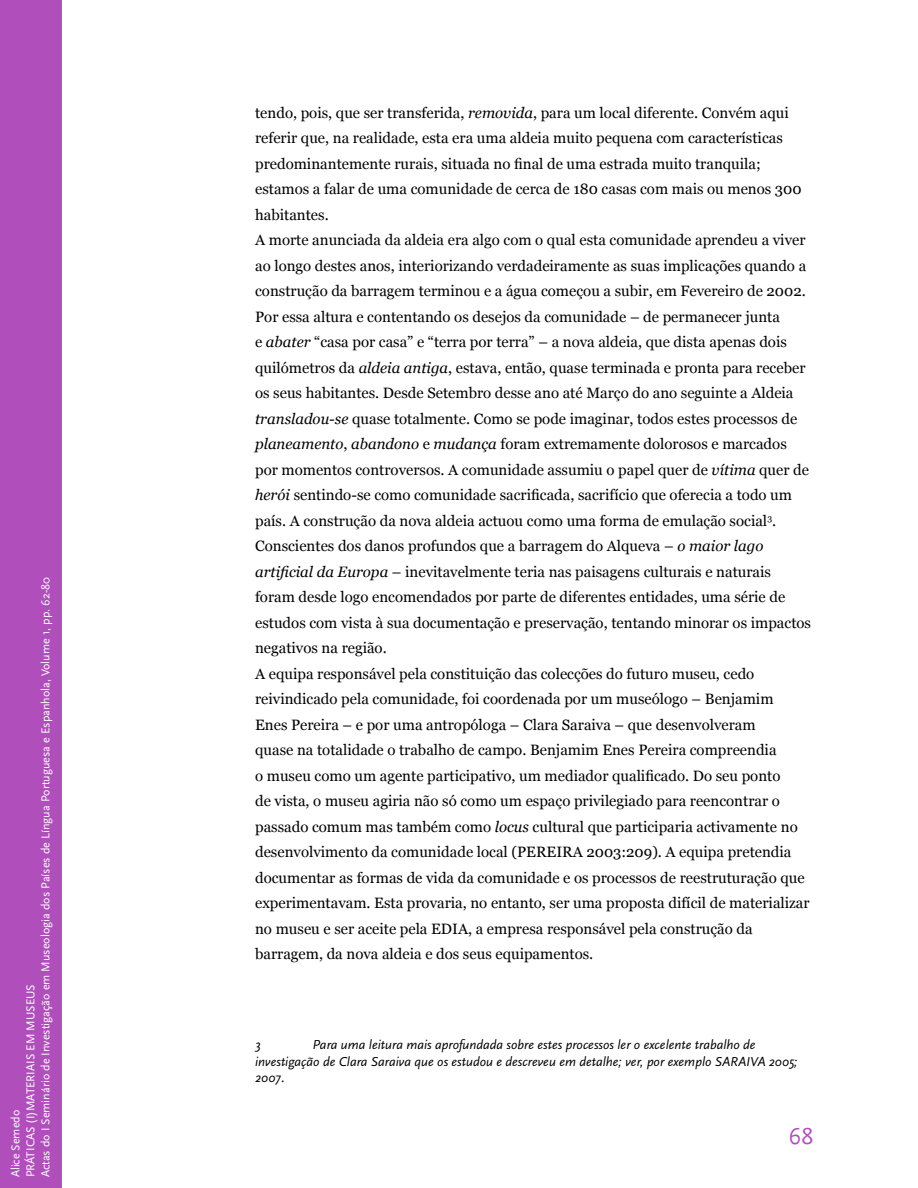
<style>
.page{position:relative;width:918px;height:1188px;background:#fff}
.page>*{position:absolute;margin:0;border:0;box-sizing:border-box;transform-origin:0 0}
.t1{font:24px "Scala Sans Pro";color:#b04fbb}
.t2{font:15px/25.5px "Georgia";color:#000}
.t3{font:italic 13.5px/16.2px "Scala Sans Pro";color:#000}
.t4{font:12px/15px "Scala Sans Pro";color:#fff}
.s1{font-style:italic}
.s2{font-family:"Trebuchet MS";font-style:normal;font-size:12px}
</style>
<div class="page">
<div style="left:0;top:0;width:62px;height:1188px;background:#b04fbb"></div>
<p class="t4" style="left:9px;top:1177px;width:602px;rotate:-90deg">Alice Semedo<br>PRÁTICAS (I)MATERIAIS EM MUSEUS<br>Actas do I Seminário de Investigação em Museologia dos Países de Língua Portuguesa e Espanhola, Volume 1, pp. 62-80</p>
<p class="t2" style="left:255px;top:101px;width:557px">tendo, pois, que ser transferida, <span class="s1">removida</span>, para um local diferente. Convém aqui referir que, na realidade, esta era uma aldeia muito pequena com características predominantemente rurais, situada no final de uma estrada muito tranquila; estamos a falar de uma comunidade de cerca de 180 casas com mais ou menos 300 habitantes.<br>A morte anunciada da aldeia era algo com o qual esta comunidade aprendeu a viver ao longo destes anos, interiorizando verdadeiramente as suas implicações quando a construção da barragem terminou e a água começou a subir, em Fevereiro de 2002.<br>Por essa altura e contentando os desejos da comunidade – de permanecer junta<br>e <span class="s1">abater</span> “casa por casa” e “terra por terra” – a nova aldeia, que dista apenas dois quilómetros da <span class="s1">aldeia antiga</span>, estava, então, quase terminada e pronta para receber os seus habitantes. Desde Setembro desse ano até Março do ano seguinte a Aldeia <span class="s1">transladou-se</span> quase totalmente. Como se pode imaginar, todos estes processos de <span class="s1">planeamento</span>, <span class="s1">abandono</span> e <span class="s1">mudança</span> foram extremamente dolorosos e marcados por momentos controversos. A comunidade assumiu o papel quer de <span class="s1">vítima</span> quer de <span class="s1">herói</span> sentindo-se como comunidade sacrificada, sacrifício que oferecia a todo um país. A construção da nova aldeia actuou como uma forma de emulação social<sup>3</sup>.<br>Conscientes dos danos profundos que a barragem do Alqueva – <span class="s1">o maior lago artificial da Europa</span> – inevitavelmente teria nas paisagens culturais e naturais foram desde logo encomendados por parte de diferentes entidades, uma série de estudos com vista à sua documentação e preservação, tentando minorar os impactos negativos na região.<br>A equipa responsável pela constituição das colecções do futuro museu, cedo reivindicado pela comunidade, foi coordenada por um museólogo – Benjamim<br>Enes Pereira – e por uma antropóloga – Clara Saraiva – que desenvolveram<br>quase na totalidade o trabalho de campo. Benjamim Enes Pereira compreendia<br>o museu como um agente participativo, um mediador qualificado. Do seu ponto<br>de vista, o museu agiria não só como um espaço privilegiado para reencontrar o passado comum mas também como <span class="s1">locus</span> cultural que participaria activamente no desenvolvimento da comunidade local (PEREIRA 2003:209). A equipa pretendia documentar as formas de vida da comunidade e os processos de reestruturação que experimentavam. Esta provaria, no entanto, ser uma proposta difícil de materializar no museu e ser aceite pela EDIA, a empresa responsável pela construção da barragem, da nova aldeia e dos seus equipamentos.</p>
<p class="t3" style="left:255px;top:1038px;width:544px;text-indent:57px">Para uma leitura mais aprofundada sobre estes processos ler o excelente trabalho de investigação de Clara Saraiva que os estudou e descreveu em detalhe; ver, por exemplo SARAIVA 2005;<br>2007<span class="s2">.</span></p>
<p class="t3" style="left:255px;top:1038px;width:7px">3</p>
<h1 class="t1" style="left:788px;top:1124px;width:27px">68</h1>
</div>
